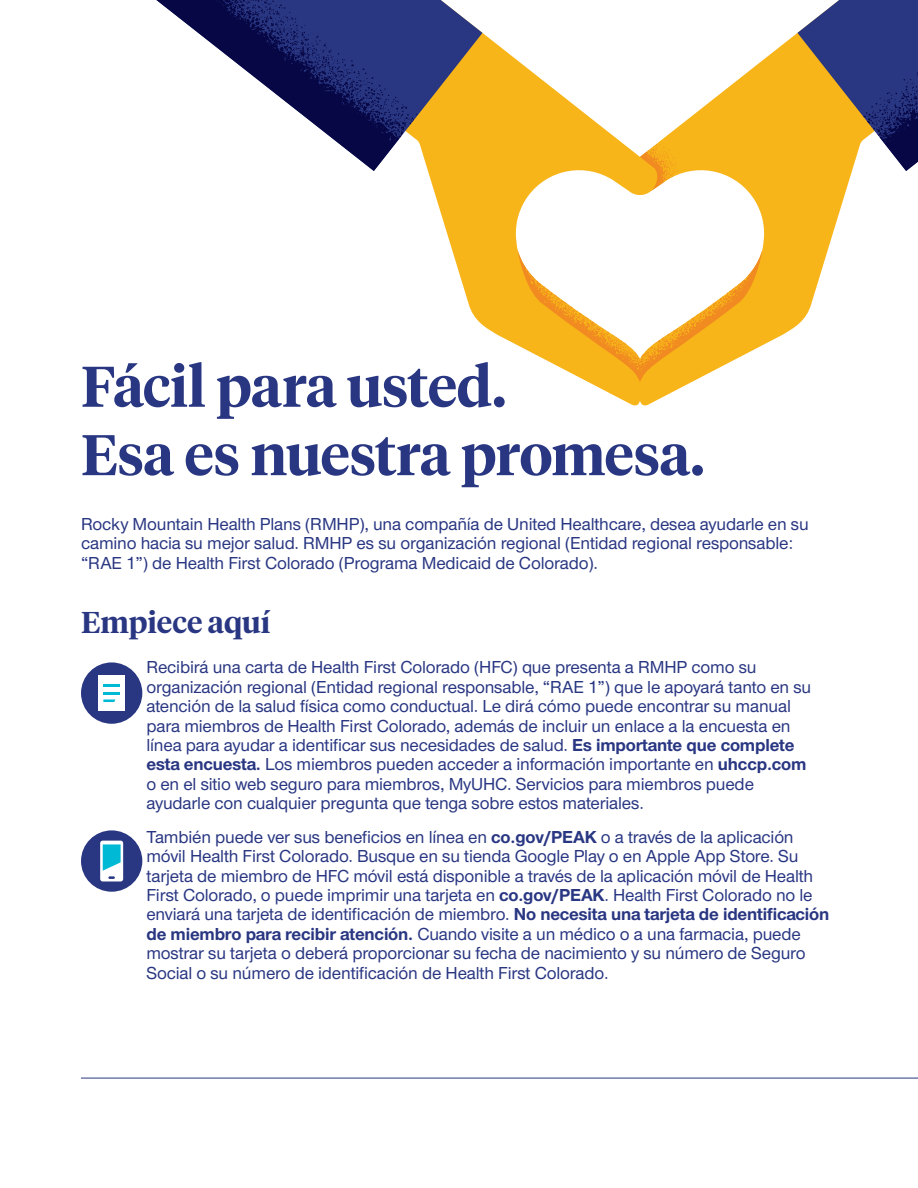
<style>
.page{position:relative;width:918px;height:1188px;background:#fff}
.page>*{position:absolute;margin:0;border:0;box-sizing:border-box;transform-origin:0 0}
.t1{font:600 57px/68.4px "UHC Serif Headline";letter-spacing:-.015em;color:#293682}
.t2{font:600 30px "UHC Serif Headline";color:#293682}
.t3{font:500 18px/19.5px "UHC Sans";letter-spacing:-.01em;color:#293682}
.s1{font-weight:700}
</style>
<div class="page">
<svg style="left:428px;top:32px;width:424px;height:374px"></svg>
<svg style="left:517px;top:249px;width:246px;height:133px"></svg>
<svg style="left:640px;top:144px;width:39px;height:48px"></svg>
<svg style="left:797px;top:0;width:121px;height:171px;background:#796c68"></svg>
<svg style="left:418px;top:0;width:64px;height:171px;background:#a98a51"></svg>
<svg style="left:156px;top:0;width:262px;height:171px"></svg>
<hr style="left:81px;top:1078px;width:837px;height:1px;background:#293682">
<div style="left:81px;top:662px;width:61px;height:62px;background:#293682;border-radius:50%"></div>
<div style="left:98px;top:675px;width:27px;height:36px;background:#fff"></div>
<hr style="left:103px;top:684px;width:17px;height:3px;background:#00bad5">
<svg style="left:103px;top:692px;width:17px;height:10px"></svg>
<div style="left:81px;top:830px;width:61px;height:62px;background:#293682;border-radius:50%"></div>
<svg style="left:100px;top:841px;width:23px;height:40px"></svg>
<h2 class="t1" style="left:81px;top:350px;width:625px">Fácil para usted.<br>Esa es nuestra promesa.</h2>
<p class="t3" style="left:81px;top:513px;width:729px">Rocky Mountain Health Plans (RMHP), una compañía de United Healthcare, desea ayudarle en su camino hacia su mejor salud. RMHP es su organización regional (Entidad regional responsable: “RAE 1”) de Health First Colorado (Programa Medicaid de Colorado).</p>
<h3 class="t2" style="left:81px;top:602px;width:191px">Empiece aquí</h3>
<p class="t3" style="left:146px;top:657px;width:666px">Recibirá una carta de Health First Colorado (HFC) que presenta a RMHP como su organización regional (Entidad regional responsable, “RAE 1”) que le apoyará tanto en su atención de la salud física como conductual. Le dirá cómo puede encontrar su manual para miembros de Health First Colorado, además de incluir un enlace a la encuesta en línea para ayudar a identificar sus necesidades de salud. <span class="s1">Es importante que complete esta encuesta.</span> Los miembros pueden acceder a información importante en <span class="s1">uhccp.com </span>o en el sitio web seguro para miembros, MyUHC. Servicios para miembros puede ayudarle con cualquier pregunta que tenga sobre estos materiales.</p>
<p class="t3" style="left:146px;top:826px;width:684px">También puede ver sus beneficios en línea en <span class="s1">co.gov/PEAK</span> o a través de la aplicación móvil Health First Colorado. Busque en su tienda Google Play o en Apple App Store. Su tarjeta de miembro de HFC móvil está disponible a través de la aplicación móvil de Health First Colorado, o puede imprimir una tarjeta en <span class="s1">co.gov/PEAK</span>. Health First Colorado no le enviará una tarjeta de identificación de miembro. <span class="s1">No necesita una tarjeta de identificación de miembro para recibir atención.</span> Cuando visite a un médico o a una farmacia, puede mostrar su tarjeta o deberá proporcionar su fecha de nacimiento y su número de Seguro Social o su número de identificación de Health First Colorado.</p>
</div>
